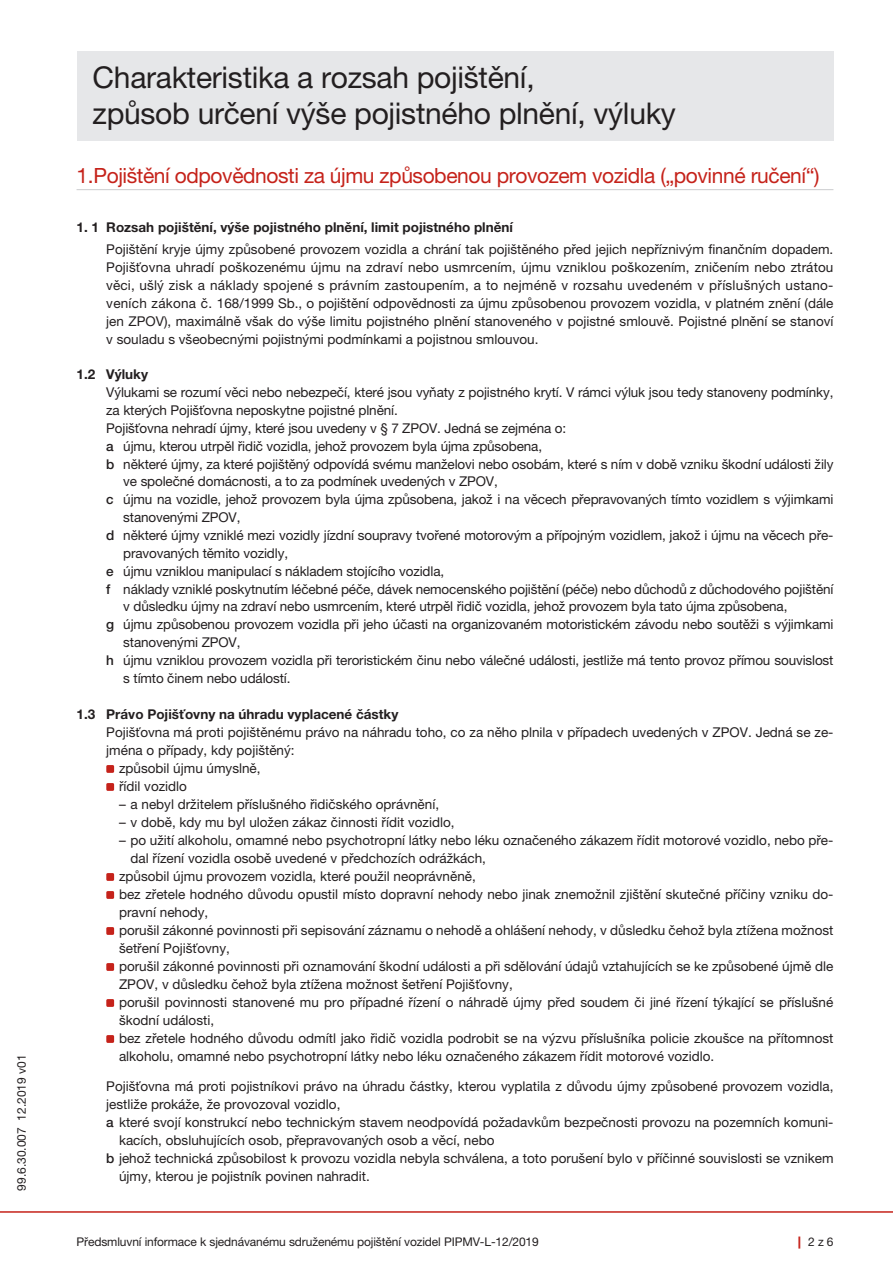
<style>
.page{position:relative;width:893px;height:1263px;background:#fff}
.page>*{position:absolute;margin:0;border:0;box-sizing:border-box;transform-origin:0 0}
.t1{font:30px/36px "Helvetica Neue LT Pro";letter-spacing:-.01em;color:#231f20}
.t2{font:21px "Helvetica Neue LT Pro";letter-spacing:-.02em;color:#c5221a}
.t3{font:13.5px/17.9px "Helvetica Neue LT Pro";color:#231f20;text-align:justify}
.t4{font:700 13.5px "Helvetica Neue LT Pro";color:#231f20}
.t5{font:12px "Helvetica Neue LT Pro";letter-spacing:-.01em;color:#231f20}
.s1{font-weight:500}
.s2{font-weight:800;color:#c5221a}
</style>
<div class="page">
<hr style="left:77px;top:189px;width:756px;height:1px;background:#d1d2d4">
<div style="left:106px;top:765px;width:8px;height:8px;background:#c5221a;border-radius:2px"></div>
<div style="left:106px;top:783px;width:8px;height:8px;background:#c5221a;border-radius:2px"></div>
<div style="left:106px;top:873px;width:8px;height:8px;background:#c5221a;border-radius:2px"></div>
<div style="left:106px;top:891px;width:8px;height:8px;background:#c5221a;border-radius:2px"></div>
<div style="left:106px;top:927px;width:8px;height:8px;background:#c5221a;border-radius:2px"></div>
<div style="left:106px;top:963px;width:8px;height:8px;background:#c5221a;border-radius:2px"></div>
<div style="left:106px;top:999px;width:8px;height:8px;background:#c5221a;border-radius:2px"></div>
<div style="left:106px;top:1035px;width:8px;height:8px;background:#c5221a;border-radius:2px"></div>
<div style="left:77px;top:51px;width:756px;height:89px;background:#e6e7e9"></div>
<hr style="left:0;top:1211px;width:893px;height:2px;background:#c5221a">
<p class="t5" style="left:15px;top:1191px;width:138px;rotate:-90deg">99.6.30.007 12.2019 v01</p>
<h1 class="t1" style="left:93px;top:59px;width:585px">Charakteristika a rozsah pojištění,<br>způsob určení výše pojistného plnění, výluky</h1>
<h2 class="t2" style="left:77px;top:163px;width:745px">1.Pojištění odpovědnosti za újmu způsobenou provozem vozidla („povinné ručení“)</h2>
<p class="t4" style="left:77px;top:219px;width:438px">1. 1 Rozsah pojištění, výše pojistného plnění, limit pojistného plnění</p>
<p class="t3" style="left:106px;top:240px;width:729px">Pojištění kryje újmy způsobené provozem vozidla a chrání tak pojištěného před jejich nepříznivým finančním dopadem.<br>Pojišťovna uhradí poškozenému újmu na zdraví nebo usmrcením, újmu vzniklou poškozením, zničením nebo ztrátou věci, ušlý zisk a náklady spojené s právním zastoupením, a to nejméně v rozsahu uvedeném v příslušných ustano&shy;veních zákona č. 168/1999 Sb., o pojištění odpovědnosti za újmu způsobenou provozem vozidla, v platném znění (dále jen ZPOV), maximálně však do výše limitu pojistného plnění stanoveného v pojistné smlouvě. Pojistné plnění se stanoví v souladu s všeobecnými pojistnými podmínkami a pojistnou smlouvou.</p>
<p class="t4" style="left:77px;top:366px;width:73px">1.2 Výluky</p>
<p class="t3" style="left:106px;top:383px;width:729px">Výlukami se rozumí věci nebo nebezpečí, které jsou vyňaty z pojistného krytí. V rámci výluk jsou tedy stanoveny podmínky,</p>
<p class="t3" style="left:106px;top:401px;width:293px">za kterých Pojišťovna neposkytne pojistné plnění.</p>
<p class="t3" style="left:106px;top:419px;width:461px">Pojišťovna nehradí újmy, které jsou uvedeny v § 7 ZPOV. Jedná se zejména o:</p>
<p class="t3" style="left:106px;top:437px;width:437px"><span class="s1">a</span> újmu, kterou utrpěl řidič vozidla, jehož provozem byla újma způsobena,</p>
<p class="t3" style="left:106px;top:455px;width:729px"><span class="s1">b</span> některé újmy, za které pojištěný odpovídá svému manželovi nebo osobám, které s ním v době vzniku škodní události žily</p>
<p class="t3" style="left:123px;top:473px;width:376px">ve společné domácnosti, a to za podmínek uvedených v ZPOV,</p>
<p class="t3" style="left:106px;top:490px;width:729px"><span class="s1">c</span> újmu na vozidle, jehož provozem byla újma způsobena, jakož i na věcech přepravovaných tímto vozidlem s výjimkami</p>
<p class="t3" style="left:123px;top:508px;width:119px">stanovenými ZPOV,</p>
<p class="t3" style="left:106px;top:526px;width:729px"><span class="s1">d</span> některé újmy vzniklé mezi vozidly jízdní soupravy tvořené motorovým a přípojným vozidlem, jakož i újmu na věcech pře-</p>
<p class="t3" style="left:123px;top:544px;width:166px">pravovaných těmito vozidly,</p>
<p class="t3" style="left:106px;top:562px;width:339px"><span class="s1">e</span> újmu vzniklou manipulací s nákladem stojícího vozidla,</p>
<p class="t3" style="left:106px;top:580px;width:729px"><span class="s1">f</span> náklady vzniklé poskytnutím léčebné péče, dávek nemocenského pojištění (péče) nebo důchodů z důchodového pojištění</p>
<p class="t3" style="left:123px;top:597px;width:666px">v důsledku újmy na zdraví nebo usmrcením, které utrpěl řidič vozidla, jehož provozem byla tato újma způsobena,</p>
<p class="t3" style="left:106px;top:615px;width:729px"><span class="s1">g</span> újmu způsobenou provozem vozidla při jeho účasti na organizovaném motoristickém závodu nebo soutěži s výjimkami</p>
<p class="t3" style="left:123px;top:633px;width:119px">stanovenými ZPOV,</p>
<p class="t3" style="left:106px;top:651px;width:729px"><span class="s1">h</span> újmu vzniklou provozem vozidla při teroristickém činu nebo válečné události, jestliže má tento provoz přímou souvislost</p>
<p class="t3" style="left:123px;top:669px;width:169px">s tímto činem nebo událostí.</p>
<p class="t4" style="left:77px;top:706px;width:323px">1.3 Právo Pojišťovny na úhradu vyplacené částky</p>
<p class="t3" style="left:106px;top:723px;width:729px">Pojišťovna má proti pojištěnému právo na náhradu toho, co za něho plnila v případech uvedených v ZPOV. Jedná se ze-</p>
<p class="t3" style="left:106px;top:741px;width:190px">jména o případy, kdy pojištěný:</p>
<p class="t3" style="left:119px;top:759px;width:143px">způsobil újmu úmyslně,</p>
<p class="t3" style="left:119px;top:777px;width:69px">řídil vozidlo</p>
<p class="t3" style="left:119px;top:795px;width:322px">– a nebyl držitelem příslušného řidičského oprávnění,</p>
<p class="t3" style="left:119px;top:813px;width:337px">– v době, kdy mu byl uložen zákaz činnosti řídit vozidlo,</p>
<p class="t3" style="left:119px;top:831px;width:716px">– po užití alkoholu, omamné nebo psychotropní látky nebo léku označeného zákazem řídit motorové vozidlo, nebo pře-</p>
<p class="t3" style="left:131px;top:849px;width:357px">dal řízení vozidla osobě uvedené v předchozích odrážkách,</p>
<p class="t3" style="left:119px;top:867px;width:358px">způsobil újmu provozem vozidla, které použil neoprávněně,</p>
<p class="t3" style="left:119px;top:885px;width:716px">bez zřetele hodného důvodu opustil místo dopravní nehody nebo jinak znemožnil zjištění skutečné příčiny vzniku do-</p>
<p class="t3" style="left:119px;top:903px;width:91px">pravní nehody,</p>
<p class="t3" style="left:119px;top:921px;width:716px">porušil zákonné povinnosti při sepisování záznamu o nehodě a ohlášení nehody, v důsledku čehož byla ztížena možnost</p>
<p class="t3" style="left:119px;top:939px;width:112px">šetření Pojišťovny,</p>
<p class="t3" style="left:119px;top:957px;width:716px">porušil zákonné povinnosti při oznamování škodní události a při sdělování údajů vztahujících se ke způsobené újmě dle</p>
<p class="t3" style="left:119px;top:975px;width:395px">ZPOV, v důsledku čehož byla ztížena možnost šetření Pojišťovny,</p>
<p class="t3" style="left:119px;top:993px;width:716px">porušil povinnosti stanovené mu pro případné řízení o náhradě újmy před soudem či jiné řízení týkající se příslušné</p>
<p class="t3" style="left:119px;top:1011px;width:97px">škodní události,</p>
<p class="t3" style="left:119px;top:1029px;width:716px">bez zřetele hodného důvodu odmítl jako řidič vozidla podrobit se na výzvu příslušníka policie zkoušce na přítomnost</p>
<p class="t3" style="left:119px;top:1047px;width:597px">alkoholu, omamné nebo psychotropní látky nebo léku označeného zákazem řídit motorové vozidlo.</p>
<p class="t3" style="left:106px;top:1077px;width:729px">Pojišťovna má proti pojistníkovi právo na úhradu částky, kterou vyplatila z důvodu újmy způsobené provozem vozidla,</p>
<p class="t3" style="left:106px;top:1095px;width:236px">jestliže prokáže, že provozoval vozidlo,</p>
<p class="t3" style="left:106px;top:1113px;width:729px"><span class="s1">a</span> které svojí konstrukcí nebo technickým stavem neodpovídá požadavkům bezpečnosti provozu na pozemních komuni-</p>
<p class="t3" style="left:119px;top:1131px;width:377px">kacích, obsluhujících osob, přepravovaných osob a věcí, nebo</p>
<p class="t3" style="left:106px;top:1149px;width:729px"><span class="s1">b</span> jehož technická způsobilost k provozu vozidla nebyla schválena, a toto porušení bylo v příčinné souvislosti se vznikem</p>
<p class="t3" style="left:119px;top:1167px;width:252px">újmy, kterou je pojistník povinen nahradit.</p>
<p class="t5" style="left:77px;top:1234px;width:464px">Předsmluvní informace k sjednávanému sdruženému pojištění vozidel PIPMV-L-12/2019</p>
<p class="t5" style="left:798px;top:1234px;width:37px"><span class="s2">|</span> 2 z 6</p>
</div>
